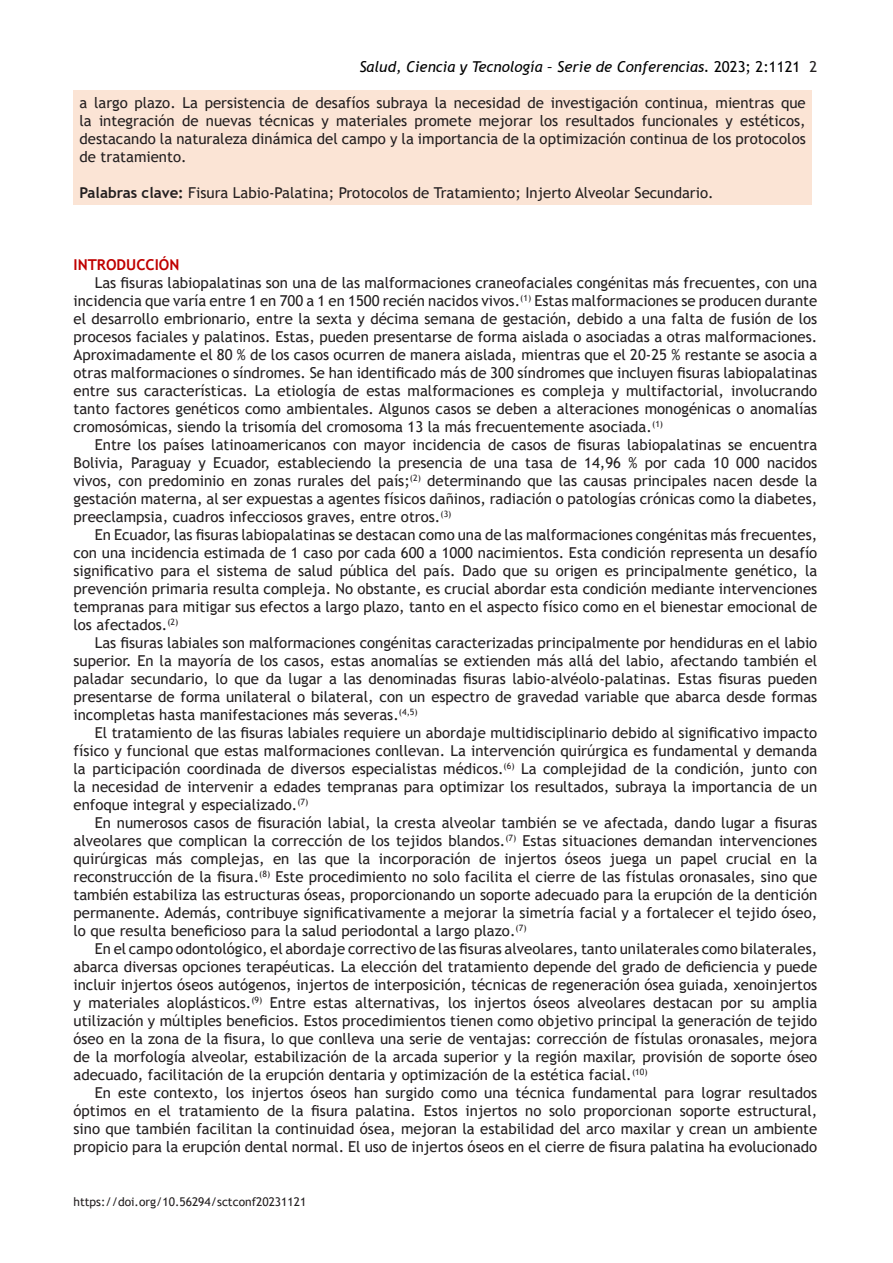
<style>
.page{position:relative;width:893px;height:1263px;background:#fff}
.page>*{position:absolute;margin:0;border:0;box-sizing:border-box;transform-origin:0 0}
.t1{font:15px/18px "Trebuchet MS";color:#231f20;text-align:justify}
.t2{font:italic 15px "Trebuchet MS";color:#000}
.t3{font:700 15px "Trebuchet MS";color:#c00000}
.t4{font:12px "Trebuchet MS";color:#231f20}
.s1{font-style:normal}
.s2{font-style:normal;color:#231f20}
.s3{font-weight:700}
</style>
<div class="page">
<div style="left:74px;top:90px;width:738px;height:114px;background:#fbe4d5"></div>
<p class="t2" style="left:359px;top:58px;width:459px">Salud, Ciencia y Tecnología – Serie de Conferencias. <span class="s1">2023; 2:1121</span> <span class="s2">2</span></p>
<p class="t1" style="left:80px;top:94px;width:728px">a largo plazo. La persistencia de desafíos subraya la necesidad de investigación continua, mientras que la integración de nuevas técnicas y materiales promete mejorar los resultados funcionales y estéticos, destacando la naturaleza dinámica del campo y la importancia de la optimización continua de los protocolos de tratamiento.</p>
<p class="t1" style="left:80px;top:184px;width:636px"><span class="s3">Palabras clave:</span> Fisura Labio-Palatina; Protocolos de Tratamiento; Injerto Alveolar Secundario.</p>
<p class="t3" style="left:74px;top:255px;width:107px">INTRODUCCIÓN</p>
<p class="t1" style="left:74px;top:274px;width:745px;text-indent:21px">Las fisuras labiopalatinas son una de las malformaciones craneofaciales congénitas más frecuentes, con una incidencia que varía entre 1 en 700 a 1 en 1500 recién nacidos vivos.<sup>(1)</sup> Estas malformaciones se producen durante el desarrollo embrionario, entre la sexta y décima semana de gestación, debido a una falta de fusión de los procesos faciales y palatinos. Estas, pueden presentarse de forma aislada o asociadas a otras malformaciones.<br>Aproximadamente el 80 % de los casos ocurren de manera aislada, mientras que el 20-25 % restante se asocia a otras malformaciones o síndromes. Se han identificado más de 300 síndromes que incluyen fisuras labiopalatinas entre sus características. La etiología de estas malformaciones es compleja y multifactorial, involucrando tanto factores genéticos como ambientales. Algunos casos se deben a alteraciones monogénicas o anomalías cromosómicas, siendo la trisomía del cromosoma 13 la más frecuentemente asociada.<sup>(1)</sup></p>
<p class="t1" style="left:74px;top:436px;width:745px;text-indent:21px">Entre los países latinoamericanos con mayor incidencia de casos de fisuras labiopalatinas se encuentra Bolivia, Paraguay y Ecuador, estableciendo la presencia de una tasa de 14,96 % por cada 10 000 nacidos vivos, con predominio en zonas rurales del país;<sup>(2)</sup> determinando que las causas principales nacen desde la gestación materna, al ser expuestas a agentes físicos dañinos, radiación o patologías crónicas como la diabetes, preeclampsia, cuadros infecciosos graves, entre otros.<sup>(3)</sup></p>
<p class="t1" style="left:74px;top:526px;width:745px;text-indent:21px">En Ecuador, las fisuras labiopalatinas se destacan como una de las malformaciones congénitas más frecuentes, con una incidencia estimada de 1 caso por cada 600 a 1000 nacimientos. Esta condición representa un desafío significativo para el sistema de salud pública del país. Dado que su origen es principalmente genético, la prevención primaria resulta compleja. No obstante, es crucial abordar esta condición mediante intervenciones tempranas para mitigar sus efectos a largo plazo, tanto en el aspecto físico como en el bienestar emocional de los afectados.<sup>(2)</sup></p>
<p class="t1" style="left:74px;top:634px;width:745px;text-indent:21px">Las fisuras labiales son malformaciones congénitas caracterizadas principalmente por hendiduras en el labio superior. En la mayoría de los casos, estas anomalías se extienden más allá del labio, afectando también el paladar secundario, lo que da lugar a las denominadas fisuras labio-alvéolo-palatinas. Estas fisuras pueden presentarse de forma unilateral o bilateral, con un espectro de gravedad variable que abarca desde formas incompletas hasta manifestaciones más severas.<sup>(4,5)</sup></p>
<p class="t1" style="left:74px;top:724px;width:745px;text-indent:21px">El tratamiento de las fisuras labiales requiere un abordaje multidisciplinario debido al significativo impacto físico y funcional que estas malformaciones conllevan. La intervención quirúrgica es fundamental y demanda la participación coordinada de diversos especialistas médicos.<sup>(6)</sup> La complejidad de la condición, junto con la necesidad de intervenir a edades tempranas para optimizar los resultados, subraya la importancia de un enfoque integral y especializado.<sup>(7)</sup></p>
<p class="t1" style="left:74px;top:814px;width:745px;text-indent:21px">En numerosos casos de fisuración labial, la cresta alveolar también se ve afectada, dando lugar a fisuras alveolares que complican la corrección de los tejidos blandos.<sup>(7)</sup> Estas situaciones demandan intervenciones quirúrgicas más complejas, en las que la incorporación de injertos óseos juega un papel crucial en la reconstrucción de la fisura.<sup>(8)</sup> Este procedimiento no solo facilita el cierre de las fístulas oronasales, sino que también estabiliza las estructuras óseas, proporcionando un soporte adecuado para la erupción de la dentición permanente. Además, contribuye significativamente a mejorar la simetría facial y a fortalecer el tejido óseo, lo que resulta beneficioso para la salud periodontal a largo plazo.<sup>(7)</sup></p>
<p class="t1" style="left:74px;top:940px;width:745px;text-indent:21px">En el campo odontológico, el abordaje correctivo de las fisuras alveolares, tanto unilaterales como bilaterales, abarca diversas opciones terapéuticas. La elección del tratamiento depende del grado de deficiencia y puede incluir injertos óseos autógenos, injertos de interposición, técnicas de regeneración ósea guiada, xenoinjertos y materiales aloplásticos.<sup>(9)</sup> Entre estas alternativas, los injertos óseos alveolares destacan por su amplia utilización y múltiples beneficios. Estos procedimientos tienen como objetivo principal la generación de tejido óseo en la zona de la fisura, lo que conlleva una serie de ventajas: corrección de fístulas oronasales, mejora de la morfología alveolar, estabilización de la arcada superior y la región maxilar, provisión de soporte óseo adecuado, facilitación de la erupción dentaria y optimización de la estética facial.<sup>(10)</sup></p>
<p class="t1" style="left:74px;top:1084px;width:745px;text-indent:21px">En este contexto, los injertos óseos han surgido como una técnica fundamental para lograr resultados óptimos en el tratamiento de la fisura palatina. Estos injertos no solo proporcionan soporte estructural, sino que también facilitan la continuidad ósea, mejoran la estabilidad del arco maxilar y crean un ambiente propicio para la erupción dental normal. El uso de injertos óseos en el cierre de fisura palatina ha evolucionado</p>
<p class="t4" style="left:74px;top:1194px;width:234px">https://doi.org/10.56294/sctconf20231121</p>
</div>
